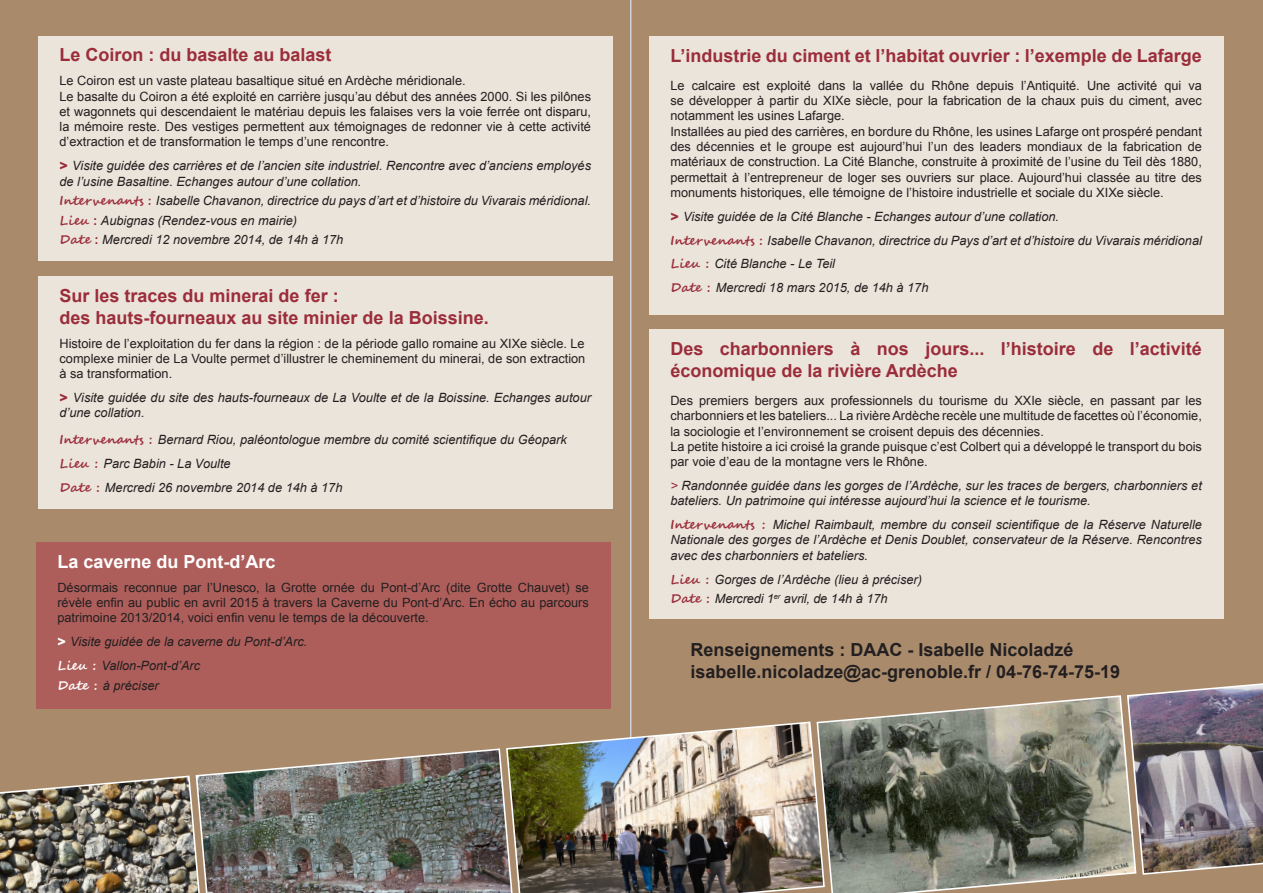
<style>
.page{position:relative;width:1263px;height:893px;background:#a98b6c}
.page>*{position:absolute;margin:0;border:0;box-sizing:border-box;transform-origin:0 0}
.Titre_RDV{font:700 18px/21.6px "Arial";color:#9b2d3b}
.t1{font:700 18px "Arial";color:#231f20}
.t2{font:700 18px "Arial";color:#fff}
.Titre_RDV-2{font:12.75px/15.3px "Arial";color:#231f20;text-align:justify}
.t3{font:italic 12.75px/15.3px "Arial";color:#231f20}
.s1{font-weight:900;font-style:normal;color:#9b2d3b}
.s2{font-family:"Segoe Script";font-weight:700;font-style:normal;color:#9b2d3b}
.s3{font-weight:700;font-style:normal;color:#9b2d3b}
.s4{font-weight:900;font-style:normal;color:#fff}
.s5{font-family:"Segoe Script";font-weight:700;font-style:normal;color:#fff}
.s6{color:#9b2d3b}
</style>
<div class="page">
<div style="left:38px;top:36px;width:574px;height:224px;background:#ebe4da"></div>
<div style="left:38px;top:276px;width:574px;height:233px;background:#ebe4da"></div>
<div style="left:649px;top:329px;width:574px;height:290px;background:#ebe4da"></div>
<div style="left:36px;top:542px;width:574px;height:166px;background:#ae5e5a"></div>
<hr style="left:630px;top:0;width:1px;height:893px;background:#d1d2d4">
<svg style="left:826px;top:695px;width:300px;height:198px;background:#777667"></svg>
<img style="left:1126px;top:683px;width:137px;height:192px">
<img style="left:197px;top:748px;width:308px;height:145px">
<img style="left:0;top:775px;width:203px;height:118px">
<img style="left:505px;top:721px;width:321px;height:172px">
<div style="left:649px;top:36px;width:574px;height:279px;background:#ebe4da"></div>
<p class="Titre_RDV" style="left:60px;top:45px;width:274px">Le Coiron : du basalte au balast</p>
<p class="Titre_RDV-2" style="left:60px;top:73px;width:408px">Le Coiron est un vaste plateau basaltique situé en Ardèche méridionale.</p>
<p class="Titre_RDV-2" style="left:60px;top:89px;width:533px">Le basalte du Coiron a été exploité en carrière jusqu’au début des années 2000. Si les pilônes et wagonnets qui descendaient le matériau depuis les falaises vers la voie ferrée ont disparu, la mémoire reste. Des vestiges permettent aux témoignages de redonner vie à cette activité d’extraction et de transformation le temps d’une rencontre.</p>
<p class="t3" style="left:60px;top:158px;width:533px"><span class="s1">&gt;</span> Visite guidée des carrières et de l’ancien site industriel. Rencontre avec d’anciens employés de l’usine Basaltine. Echanges autour d’une collation.</p>
<p class="t3" style="left:60px;top:193px;width:533px"><span class="s2">Intervenants :</span> Isabelle Chavanon, directrice du pays d’art et d’histoire du Vivarais méridional.</p>
<p class="t3" style="left:60px;top:213px;width:239px"><span class="s2">Lieu</span> <span class="s3">:</span> Aubignas (Rendez-vous en mairie)</p>
<p class="t3" style="left:60px;top:232px;width:285px"><span class="s2">Date</span> <span class="s3">:</span> Mercredi 12 novembre 2014, de 14h à 17h</p>
<p class="Titre_RDV" style="left:60px;top:286px;width:281px">Sur les traces du minerai de fer :</p>
<p class="Titre_RDV" style="left:60px;top:307px;width:431px">des hauts-fourneaux au site minier de la Boissine.</p>
<p class="Titre_RDV-2" style="left:60px;top:336px;width:527px">Histoire de l’exploitation du fer dans la région : de la période gallo romaine au XIXe siècle. Le complexe minier de La Voulte permet d’illustrer le cheminement du minerai, de son extraction à sa transformation.</p>
<p class="t3" style="left:60px;top:390px;width:533px"><span class="s1">&gt;</span> Visite guidée du site des hauts-fourneaux de La Voulte et de la Boissine. Echanges autour d’une collation.</p>
<p class="t3" style="left:60px;top:432px;width:509px"><span class="s2">Intervenants :</span> Bernard Riou, paléontologue membre du comité scientifique du Géopark</p>
<p class="t3" style="left:60px;top:456px;width:173px"><span class="s2">Lieu :</span> Parc Babin - La Voulte</p>
<p class="t3" style="left:60px;top:480px;width:284px"><span class="s2">Date :</span> Mercredi 26 novembre 2014 de 14h à 17h</p>
<p class="t2" style="left:57px;top:550px;width:220px">La caverne du Pont-d’Arc</p>
<p class="Titre_RDV-2" style="left:57px;top:580px;width:533px">Désormais reconnue par l’Unesco, la Grotte ornée du Pont-d’Arc (dite Grotte Chauvet) se révèle enfin au public en avril 2015 à travers la Caverne du Pont-d’Arc. En écho au parcours patrimoine 2013/2014, voici enfin venu le temps de la découverte.</p>
<p class="t3" style="left:57px;top:634px;width:251px"><span class="s4">&gt;</span> Visite guidée de la caverne du Pont-d’Arc.</p>
<p class="t3" style="left:57px;top:658px;width:144px"><span class="s5">Lieu :</span> Vallon-Pont-d’Arc</p>
<p class="t3" style="left:57px;top:678px;width:103px"><span class="s5">Date :</span> à préciser</p>
<p class="Titre_RDV" style="left:670px;top:45px;width:533px">L’industrie du ciment et l’habitat ouvrier : l’exemple de Lafarge</p>
<p class="Titre_RDV-2" style="left:670px;top:78px;width:533px">Le calcaire est exploité dans la vallée du Rhône depuis l’Antiquité. Une activité qui va se développer à partir du XIXe siècle, pour la fabrication de la chaux puis du ciment, avec notamment les usines Lafarge.</p>
<p class="Titre_RDV-2" style="left:670px;top:124px;width:533px">Installées au pied des carrières, en bordure du Rhône, les usines Lafarge ont prospéré pendant des décennies et le groupe est aujourd’hui l’un des leaders mondiaux de la fabrication de matériaux de construction. La Cité Blanche, construite à proximité de l’usine du Teil dès 1880, permettait à l’entrepreneur de loger ses ouvriers sur place. Aujourd’hui classée au titre des monuments historiques, elle témoigne de l’histoire industrielle et sociale du XIXe siècle.</p>
<p class="t3" style="left:670px;top:209px;width:390px"><span class="s1">&gt;</span> Visite guidée de la Cité Blanche - Echanges autour d’une collation.</p>
<p class="t3" style="left:670px;top:233px;width:533px"><span class="s2">Intervenants :</span> Isabelle Chavanon, directrice du Pays d’art et d’histoire du Vivarais méridional</p>
<p class="t3" style="left:670px;top:256px;width:166px"><span class="s2">Lieu :</span> Cité Blanche - Le Teil</p>
<p class="t3" style="left:670px;top:280px;width:260px"><span class="s2">Date :</span> Mercredi 18 mars 2015, de 14h à 17h</p>
<p class="Titre_RDV" style="left:670px;top:339px;width:533px">Des charbonniers à nos jours... l’histoire de l’activité économique de la rivière Ardèche</p>
<p class="Titre_RDV-2" style="left:670px;top:393px;width:533px">Des premiers bergers aux professionnels du tourisme du XXIe siècle, en passant par les charbonniers et les bateliers... La rivière Ardèche recèle une multitude de facettes où l’économie, la sociologie et l’environnement se croisent depuis des décennies.</p>
<p class="Titre_RDV-2" style="left:670px;top:439px;width:533px">La petite histoire a ici croisé la grande puisque c’est Colbert qui a développé le transport du bois par voie d’eau de la montagne vers le Rhône.</p>
<p class="t3" style="left:670px;top:478px;width:533px"><span class="s6">&gt;</span> Randonnée guidée dans les gorges de l’Ardèche, sur les traces de bergers, charbonniers et bateliers. Un patrimoine qui intéresse aujourd’hui la science et le tourisme.</p>
<p class="t3" style="left:670px;top:517px;width:533px;text-align:justify"><span class="s2">Intervenants :</span> Michel Raimbault, membre du conseil scientifique de la Réserve Naturelle Nationale des gorges de l’Ardèche et Denis Doublet, conservateur de la Réserve. Rencontres avec des charbonniers et bateliers.</p>
<p class="t3" style="left:670px;top:572px;width:253px"><span class="s2">Lieu :</span> Gorges de l’Ardèche (lieu à préciser)</p>
<p class="t3" style="left:670px;top:591px;width:219px"><span class="s2">Date :</span> Mercredi 1<sup>er</sup> avril, de 14h à 17h</p>
<p class="t1" style="left:690px;top:638px;width:385px">Renseignements : DAAC - Isabelle Nicoladzé</p>
<p class="t1" style="left:690px;top:659px;width:431px">isabelle.nicoladze@ac-grenoble.fr / 04-76-74-75-19</p>
</div>
